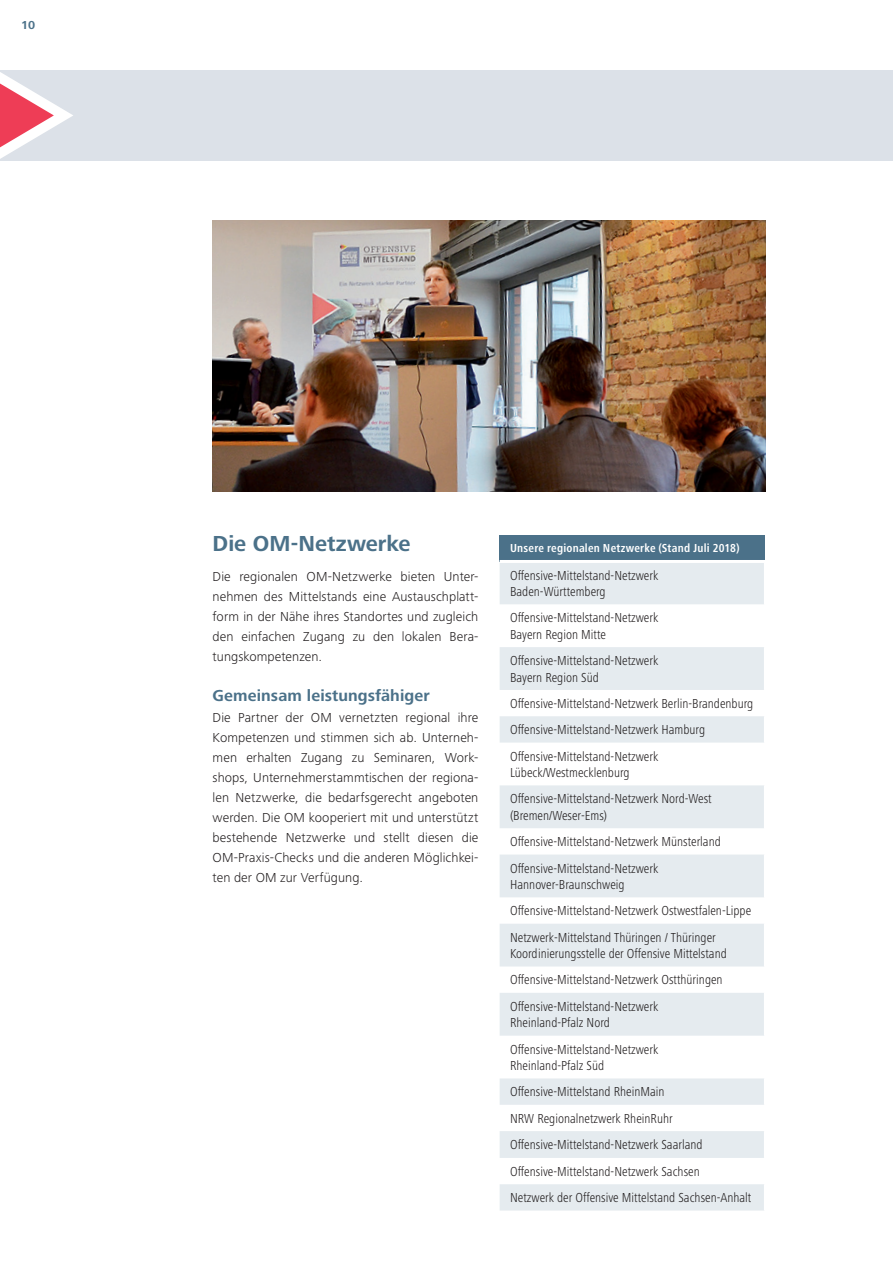
<style>
.page{position:relative;width:893px;height:1263px;background:#fff}
.page>*{position:absolute;margin:0;border:0;box-sizing:border-box;transform-origin:0 0}
.t1{font:700 22.5px "Frutiger Next Pro";color:#4b7189}
.t2{font:700 16.5px "Frutiger Next Pro";letter-spacing:.005em;color:#4b7189}
.t3{font:300 condensed 13.5px/26.2px "Frutiger Next Pro";color:#231f20}
.t4{font:300 13.5px/20.1px "Frutiger Next Pro";letter-spacing:.005em;color:#231f20;text-align:justify}
.t5{font:700 condensed 12px "Frutiger Next Pro";letter-spacing:.02em;color:#fff}
.t6{font:700 12px "Frutiger Next Pro";color:#4b7189}
</style>
<div class="page">
<div style="left:0;top:70px;width:893px;height:90px;background:#dce1e8"></div>
<img style="left:213px;top:220px;width:552px;height:271px">
<div style="left:500px;top:535px;width:265px;height:26px;background:#4b7189"></div>
<svg style="left:500px;top:563px;width:264px;height:647px;fill:#e5ebef"></svg>
<hr style="left:500px;top:560px;width:265px;height:3px;background:#fff">
<svg style="left:0;top:72px;width:73px;height:87px"></svg>
<p class="t6" style="left:21px;top:18px;width:16px">10</p>
<h1 class="t1" style="left:213px;top:531px;width:199px">Die OM-Netzwerke</h1>
<p class="t4" style="left:213px;top:567px;width:267px">Die regionalen OM-Netzwerke bieten Unter&shy;nehmen des Mittelstands eine Austauschplatt&shy;form in der Nähe ihres Standortes und zugleich den einfachen Zugang zu den lokalen Bera&shy;tungskompetenzen.</p>
<p class="t2" style="left:213px;top:686px;width:219px">Gemeinsam leistungsfähiger</p>
<p class="t4" style="left:213px;top:707px;width:267px">Die Partner der OM vernetzten regional ihre Kompetenzen und stimmen sich ab. Unterneh&shy;men erhalten Zugang zu Seminaren, Work&shy;shops, Unternehmerstammtischen der regiona&shy;len Netzwerke, die bedarfsgerecht angeboten werden. Die OM kooperiert mit und unterstützt bestehende Netzwerke und stellt diesen die OM-Praxis-Checks und die anderen Möglichkei&shy;ten der OM zur Verfügung.</p>
<p class="t5" style="left:510px;top:541px;width:231px">Unsere regionalen Netzwerke (Stand Juli 2018)</p>
<p class="t3" style="left:510px;top:567px;width:150px;line-height:16.5px">Offensive-Mittelstand-Netzwerk<br>Baden-Württemberg</p>
<p class="t3" style="left:510px;top:610px;width:150px;line-height:16.5px">Offensive-Mittelstand-Netzwerk<br>Bayern Region Mitte</p>
<p class="t3" style="left:510px;top:652px;width:150px;line-height:16.5px">Offensive-Mittelstand-Netzwerk<br>Bayern Region Süd</p>
<p class="t3" style="left:510px;top:690px;width:245px">Offensive-Mittelstand-Netzwerk Berlin-Brandenburg<br>Offensive-Mittelstand-Netzwerk Hamburg<br>Offensive-Mittelstand-Netzwerk</p>
<p class="t3" style="left:510px;top:759px;width:203px">Lübeck/Westmecklenburg<br>Offensive-Mittelstand-Netzwerk Nord-West</p>
<p class="t3" style="left:510px;top:802px;width:212px">(Bremen/Weser-Ems)<br>Offensive-Mittelstand-Netzwerk Münsterland<br>Offensive-Mittelstand-Netzwerk</p>
<p class="t3" style="left:510px;top:871px;width:243px">Hannover-Braunschweig<br>Offensive-Mittelstand-Netzwerk Ostwestfalen-Lippe<br>Netzwerk-Mittelstand Thüringen / Thüringer</p>
<p class="t3" style="left:510px;top:940px;width:218px">Koordinierungsstelle der Offensive Mittelstand<br>Offensive-Mittelstand-Netzwerk Ostthüringen<br>Offensive-Mittelstand-Netzwerk</p>
<p class="t3" style="left:510px;top:1010px;width:150px">Rheinland-Pfalz Nord<br>Offensive-Mittelstand-Netzwerk</p>
<p class="t3" style="left:510px;top:1052px;width:243px">Rheinland-Pfalz Süd<br>Offensive-Mittelstand RheinMain<br>NRW Regionalnetzwerk RheinRuhr Offensive-Mittelstand-Netzwerk Saarland Offensive-Mittelstand-Netzwerk Sachsen<br>Netzwerk der Offensive Mittelstand Sachsen-Anhalt</p>
</div>
